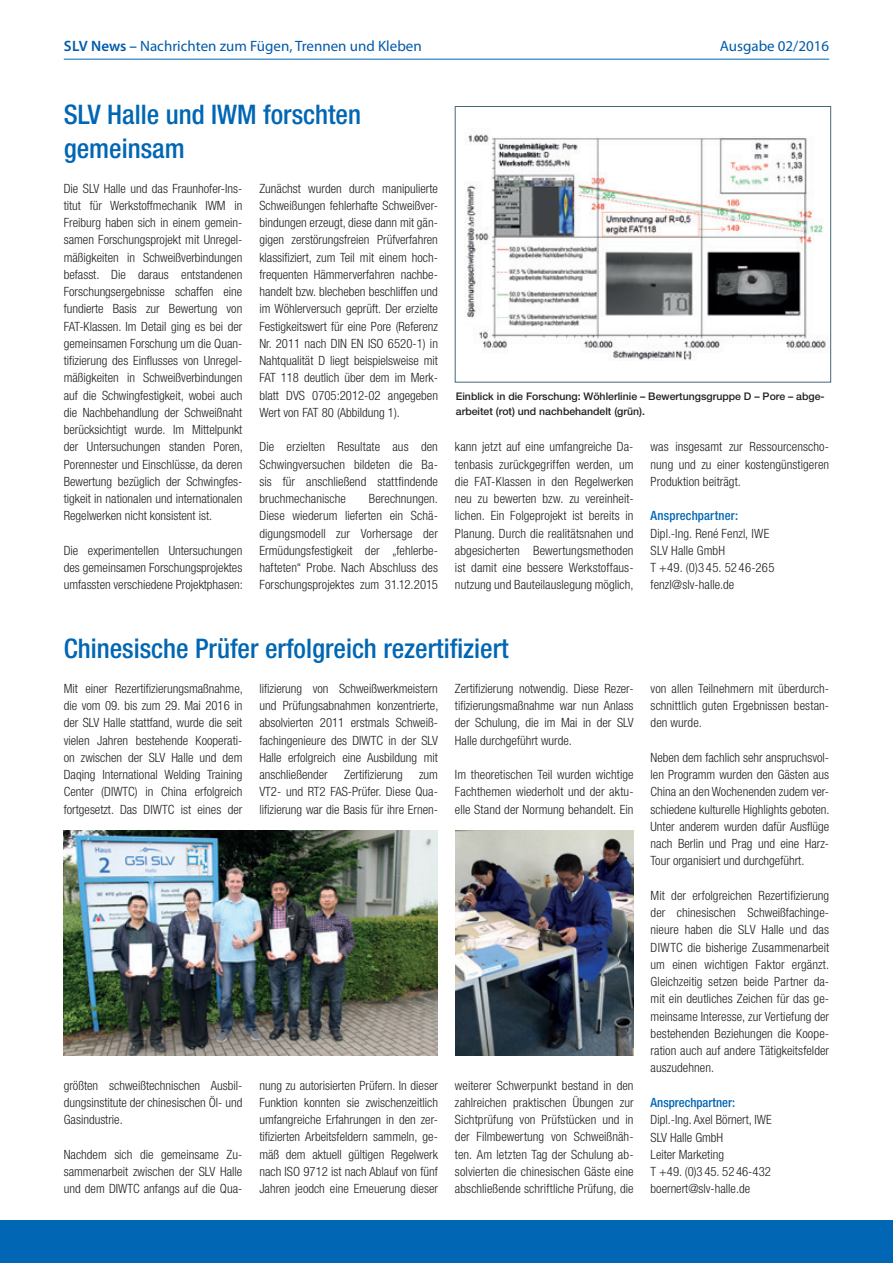
<style>
.page{position:relative;width:893px;height:1263px;background:#fff}
.page>*{position:absolute;margin:0;border:0;box-sizing:border-box;transform-origin:0 0}
.t1{font:500 condensed 27px/34.5px "Helvetica Neue LT Std";color:#0166b3}
.t2{font:15px "Myriad Pro";color:#015aaa}
.t3{font:300 condensed 12.75px/17.2px "Helvetica Neue LT Std";color:#231f20;text-align:justify}
.t4{font:500 condensed 12.75px "Helvetica Neue LT Std";letter-spacing:.005em;color:#0166b3}
.t5{font:500 10.5px/15px "Helvetica Neue LT Std";color:#231f20}
.s1{font-weight:600}
</style>
<div class="page">
<div style="left:0;top:1220px;width:893px;height:43px;background:#0166b3"></div>
<img style="left:464px;top:134px;width:362px;height:226px">
<div style="left:455px;top:106px;width:376px;height:276px;border:1px solid #466878"></div>
<hr style="left:64px;top:59px;width:765px;height:1px;background:#0166b3">
<img style="left:64px;top:831px;width:374px;height:224px">
<img style="left:455px;top:831px;width:179px;height:224px">
<p class="t2" style="left:64px;top:37px;width:359px"><span class="s1">SLV News –</span> Nachrichten zum Fügen, Trennen und Kleben</p>
<p class="t2" style="left:720px;top:37px;width:111px">Ausgabe 02/2016</p>
<h1 class="t1" style="left:64px;top:96px;width:299px">SLV Halle und IWM forschten gemeinsam</h1>
<p class="t3" style="left:64px;top:179px;width:181px">Die SLV Halle und das Fraunhofer-Ins&shy;titut für Werkstoffmechanik IWM in Freiburg haben sich in einem gemein&shy;samen Forschungsprojekt mit Unregel&shy;mäßigkeiten in Schweißverbindungen befasst. Die daraus entstandenen Forschungsergebnisse schaffen eine fundierte Basis zur Bewertung von FAT-Klassen. Im Detail ging es bei der gemeinsamen Forschung um die Quan&shy;tifizierung des Einflusses von Unregel&shy;mäßigkeiten in Schweißverbindungen auf die Schwingfestigkeit, wobei auch die Nachbehandlung der Schweißnaht berücksichtigt wurde. Im Mittelpunkt der Untersuchungen standen Poren, Porennester und Einschlüsse, da deren Bewertung bezüglich der Schwingfes&shy;tigkeit in nationalen und internationalen Regelwerken nicht konsistent ist.</p>
<p class="t3" style="left:64px;top:542px;width:181px">Die experimentellen Untersuchungen des gemeinsamen Forschungsprojektes umfassten verschiedene Projektphasen:</p>
<p class="t3" style="left:259px;top:179px;width:180px">Zunächst wurden durch manipulierte Schweißungen fehlerhafte Schweißver&shy;bindungen erzeugt, diese dann mit gän&shy;gigen zerstörungsfreien Prüfverfahren klassifiziert, zum Teil mit einem hoch&shy;frequenten Hämmerverfahren nachbe&shy;handelt bzw. blecheben beschliffen und im Wöhlerversuch geprüft. Der erzielte Festigkeitswert für eine Pore (Referenz Nr. 2011 nach DIN EN ISO 6520-1) in Nahtqualität D liegt beispielsweise mit FAT 118 deutlich über dem im Merk&shy;blatt DVS 0705:2012-02 angegeben Wert von FAT 80 (Abbildung 1).</p>
<p class="t3" style="left:259px;top:438px;width:180px">Die erzielten Resultate aus den Schwingversuchen bildeten die Ba&shy;sis für anschließend stattfindende bruchmechanische</p>
<p class="t3" style="left:259px;top:490px;width:180px;text-indent:109px">Berechnungen.<br>Diese wiederum lieferten ein Schä&shy;digungsmodell zur Vorhersage der Ermüdungsfestigkeit der „fehlerbe&shy;hafteten“ Probe. Nach Abschluss des Forschungsprojektes zum 31.12.2015</p>
<p class="t5" style="left:456px;top:388px;width:370px">Einblick in die Forschung: Wöhlerlinie – Bewertungsgruppe D – Pore – abge&shy;arbeitet (rot) und nachbehandelt (grün).</p>
<p class="t3" style="left:455px;top:438px;width:180px">kann jetzt auf eine umfangreiche Da&shy;tenbasis zurückgegriffen werden, um die FAT-Klassen in den Regelwerken neu zu bewerten bzw. zu vereinheit&shy;lichen. Ein Folgeprojekt ist bereits in Planung. Durch die realitätsnahen und abgesicherten Bewertungsmethoden ist damit eine bessere Werkstoffaus&shy;nutzung und Bauteilauslegung möglich,</p>
<p class="t3" style="left:651px;top:438px;width:180px">was insgesamt zur Ressourcenscho&shy;nung und zu einer kostengünstigeren Produktion beiträgt.</p>
<p class="t4" style="left:651px;top:508px;width:89px">Ansprechpartner:</p>
<p class="t3" style="left:651px;top:524px;width:125px;text-align:left">Dipl.-Ing. René Fenzl, IWE<br>SLV Halle GmbH<br>T +49. (0)3 45. 52 46-265 fenzl@slv-halle.de</p>
<h1 class="t1" style="left:64px;top:631px;width:446px">Chinesische Prüfer erfolgreich rezertifiziert</h1>
<p class="t3" style="left:64px;top:680px;width:181px">Mit einer Rezertifizierungsmaßnahme, die vom 09. bis zum 29. Mai 2016 in der SLV Halle stattfand, wurde die seit vielen Jahren bestehende Kooperati&shy;on zwischen der SLV Halle und dem Daqing International Welding Training Center (DIWTC) in China erfolgreich fortgesetzt. Das DIWTC ist eines der</p>
<p class="t3" style="left:259px;top:680px;width:181px">lifizierung von Schweißwerkmeistern und Prüfungsabnahmen konzentrierte, absolvierten 2011 erstmals Schweiß&shy;fachingenieure des DIWTC in der SLV Halle erfolgreich eine Ausbildung mit anschließender</p>
<p class="t3" style="left:455px;top:680px;width:180px">Zertifizierung notwendig. Diese Rezer&shy;tifizierungsmaßnahme war nun Anlass der Schulung, die im Mai in der SLV Halle durchgeführt wurde.</p>
<p class="t3" style="left:455px;top:766px;width:180px">Im theoretischen Teil wurden wichtige Fachthemen wiederholt und der aktu&shy;elle Stand der Normung behandelt. Ein</p>
<p class="t3" style="left:344px;top:766px;width:60px">Zertifizierung</p>
<p class="t3" style="left:259px;top:766px;width:180px;text-indent:160px">zum VT2- und RT2 FAS-Prüfer. Diese Qua&shy;lifizierung war die Basis für ihre Ernen-</p>
<p class="t3" style="left:64px;top:1076px;width:180px">größten schweißtechnischen Ausbil&shy;dungsinstitute der chinesischen Öl- und Gasindustrie.</p>
<p class="t3" style="left:64px;top:1145px;width:180px">Nachdem sich die gemeinsame Zu&shy;sammenarbeit zwischen der SLV Halle und dem DIWTC anfangs auf die Qua-</p>
<p class="t3" style="left:259px;top:1076px;width:180px">nung zu autorisierten Prüfern. In dieser Funktion konnten sie zwischenzeitlich umfangreiche Erfahrungen in den zer&shy;tifizierten Arbeitsfeldern sammeln, ge&shy;mäß dem aktuell gültigen Regelwerk nach ISO 9712 ist nach Ablauf von fünf Jahren jeodch eine Erneuerung dieser</p>
<p class="t3" style="left:455px;top:1076px;width:180px">weiterer Schwerpunkt bestand in den zahlreichen praktischen Übungen zur Sichtprüfung von Prüfstücken und in der Filmbewertung von Schweißnäh&shy;ten. Am letzten Tag der Schulung ab&shy;solvierten die chinesischen Gäste eine abschließende schriftliche Prüfung, die</p>
<p class="t3" style="left:651px;top:680px;width:180px">von allen Teilnehmern mit überdurch&shy;schnittlich guten Ergebnissen bestan&shy;den wurde.</p>
<p class="t3" style="left:651px;top:749px;width:181px">Neben dem fachlich sehr anspruchsvol&shy;len Programm wurden den Gästen aus China an den Wochenenden zudem ver&shy;schiedene kulturelle Highlights geboten.<br>Unter anderem wurden dafür Ausflüge nach Berlin und Prag und eine Harz-Tour organisiert und durchgeführt.</p>
<p class="t3" style="left:651px;top:887px;width:180px">Mit der erfolgreichen Rezertifizierung der chinesischen Schweißfachinge&shy;nieure haben die SLV Halle und das DIWTC die bisherige Zusammenarbeit um einen wichtigen Faktor ergänzt.<br>Gleichzeitig setzen beide Partner da&shy;mit ein deutliches Zeichen für das ge&shy;meinsame Interesse, zur Vertiefung der bestehenden Beziehungen die Koope&shy;ration auch auf andere Tätigkeitsfelder auszudehnen.</p>
<p class="t4" style="left:651px;top:1095px;width:86px">Ansprechpartner:</p>
<p class="t3" style="left:651px;top:1111px;width:123px;text-align:left">Dipl.-Ing. Axel Börnert, IWE<br>SLV Halle GmbH<br>Leiter Marketing<br>T +49. (0)3 45. 52 46-432 boernert@slv-halle.de</p>
</div>
